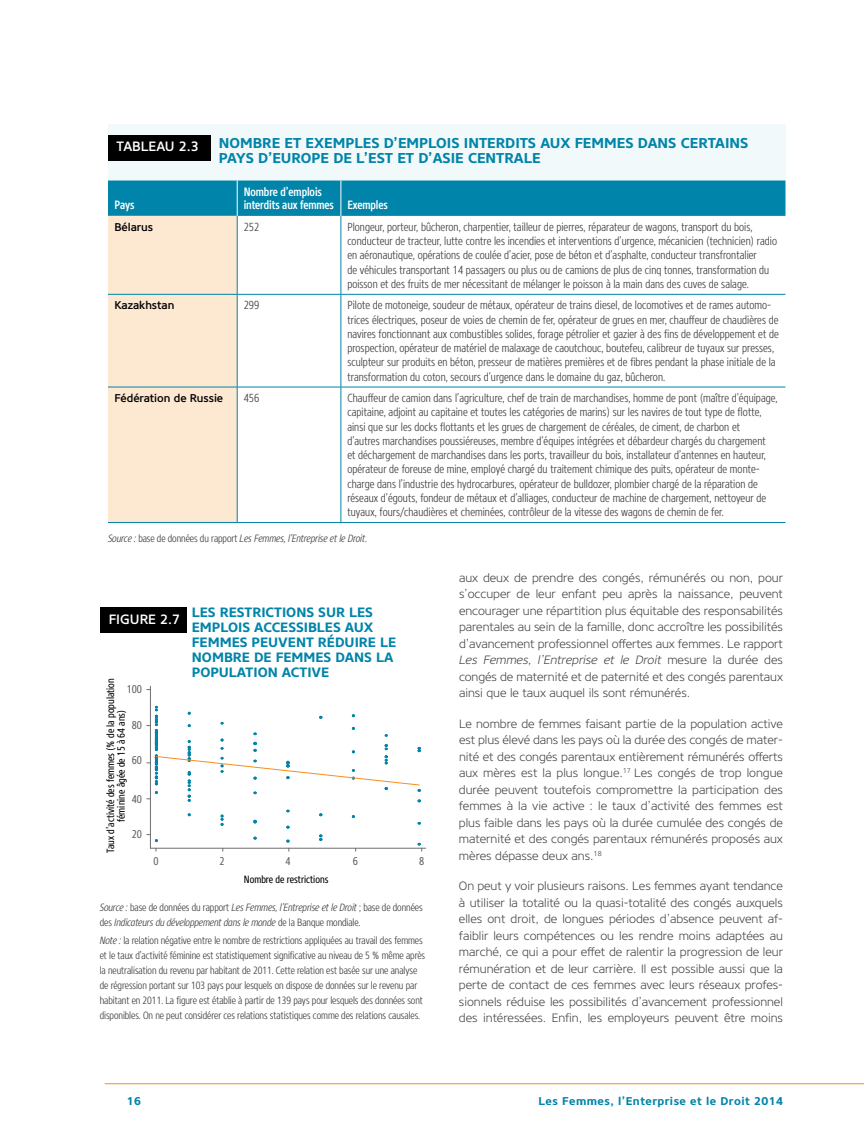
<style>
.page{position:relative;width:864px;height:1134px;background:#fff}
.page>*{position:absolute;margin:0;border:0;box-sizing:border-box;transform-origin:0 0}
.t1{font:700 14.25px/15px "Core Sans N65";color:#0084a9}
.t2{font:700 13.5px/15px "Core Sans N65";color:#0084a9}
.t3{font:500 13.5px "Core Sans N55";color:#fff}
.t4{font:300 12px/16.5px "Core Sans N35";letter-spacing:-.005em;color:#414042;text-align:justify}
.t5{font:500 12px/13.5px "Core Sans N57 Cn";letter-spacing:-.005em;color:#fff}
.t6{font:300 11.7px/14.2px "Core Sans N37 Cn";letter-spacing:.005em;color:#414042}
.t7{font:700 11.25px "Core Sans N65";letter-spacing:.04em;color:#0084a9}
.t8{font:500 11.25px "Core Sans N55";letter-spacing:-.005em;color:#000}
.t9{font:11.25px "Core Sans N47 Cn";color:#636466}
.t10{font:300 10.5px/15px "Core Sans N37 Cn";letter-spacing:-.005em;color:#414042}
.t11{font:italic 300 10.5px/15px "Core Sans N37 Cn";letter-spacing:-.005em;color:#414042}
.t12{font:10.5px/10.5px "Core Sans N47 Cn";color:#000;text-align:center}
.s1{font-style:normal}
.s2{font-style:italic}
</style>
<div class="page">
<hr style="left:105px;top:1083px;width:759px;height:1px;background:#f78e1e">
<div style="left:100px;top:607px;width:87px;height:26px;background:#000"></div>
<hr style="left:150px;top:686px;width:1px;height:162px;background:#6d6e71">
<hr style="left:150px;top:848px;width:276px;height:1px;background:#6d6e71">
<svg style="left:147px;top:834px;width:11px;height:8px"></svg>
<svg style="left:286px;top:826px;width:4px;height:3px"></svg>
<svg style="left:319px;top:834px;width:3px;height:7px"></svg>
<svg style="left:418px;top:843px;width:4px;height:8px"></svg>
<svg style="left:221px;top:815px;width:3px;height:11px"></svg>
<svg style="left:286px;top:840px;width:4px;height:11px"></svg>
<svg style="left:253px;top:820px;width:4px;height:3px"></svg>
<svg style="left:147px;top:706px;width:274px;height:96px"></svg>
<div style="left:108px;top:124px;width:677px;height:57px;background:#f2f9fb"></div>
<div style="left:108px;top:181px;width:677px;height:35px;background:#0084a9"></div>
<div style="left:108px;top:216px;width:129px;height:306px;background:#fde8d2"></div>
<svg style="left:238px;top:295px;width:547px;height:92px"></svg>
<hr style="left:108px;top:387px;width:129px;height:1px;background:#0084a9">
<hr style="left:108px;top:522px;width:129px;height:1px;background:#0084a9">
<hr style="left:108px;top:294px;width:129px;height:1px;background:#0084a9">
<hr style="left:237px;top:216px;width:1px;height:78px;background:#0084a9">
<hr style="left:237px;top:294px;width:104px;height:1px;background:#0084a9">
<hr style="left:237px;top:295px;width:1px;height:92px;background:#0084a9">
<hr style="left:341px;top:294px;width:444px;height:1px;background:#0084a9">
<hr style="left:237px;top:387px;width:104px;height:1px;background:#0084a9">
<hr style="left:237px;top:387px;width:1px;height:135px;background:#0084a9">
<hr style="left:341px;top:387px;width:444px;height:1px;background:#0084a9">
<hr style="left:237px;top:522px;width:104px;height:1px;background:#0084a9">
<hr style="left:341px;top:522px;width:444px;height:1px;background:#0084a9">
<hr style="left:341px;top:216px;width:1px;height:78px;background:#0084a9">
<hr style="left:341px;top:295px;width:1px;height:92px;background:#0084a9">
<hr style="left:341px;top:387px;width:1px;height:135px;background:#0084a9">
<hr style="left:237px;top:181px;width:1px;height:35px;background:#fff">
<hr style="left:341px;top:181px;width:1px;height:35px;background:#fff">
<div style="left:108px;top:135px;width:103px;height:25px;background:#000"></div>
<p class="t3" style="left:117px;top:137px;width:84px">TABLEAU 2.3</p>
<p class="t1" style="left:219px;top:135px;width:531px">NOMBRE ET EXEMPLES D’EMPLOIS INTERDITS AUX FEMMES DANS CERTAINS<br>PAYS D’EUROPE DE L’EST ET D’ASIE CENTRALE</p>
<p class="t5" style="left:114px;top:199px;width:21px">Pays</p>
<p class="t5" style="left:244px;top:185px;width:146px">Nombre d’emplois<br>interdits aux femmes Exemples</p>
<p class="t8" style="left:114px;top:219px;width:40px">Bélarus</p>
<p class="t6" style="left:244px;top:220px;width:17px">252</p>
<p class="t6" style="left:347px;top:220px;width:431px">Plongeur, porteur, bûcheron, charpentier, tailleur de pierres, réparateur de wagons, transport du bois, conducteur de tracteur, lutte contre les incendies et interventions d’urgence, mécanicien (technicien) radio en aéronautique, opérations de coulée d’acier, pose de béton et d’asphalte, conducteur transfrontalier<br>de véhicules transportant 14 passagers ou plus ou de camions de plus de cinq tonnes, transformation du poisson et des fruits de mer nécessitant de mélanger le poisson à la main dans des cuves de salage.</p>
<p class="t8" style="left:114px;top:298px;width:61px">Kazakhstan</p>
<p class="t6" style="left:244px;top:298px;width:17px">299</p>
<p class="t6" style="left:347px;top:298px;width:433px">Pilote de motoneige, soudeur de métaux, opérateur de trains diesel, de locomotives et de rames automo&shy;trices électriques, poseur de voies de chemin de fer, opérateur de grues en mer, chauffeur de chaudières de navires fonctionnant aux combustibles solides, forage pétrolier et gazier à des fins de développement et de prospection, opérateur de matériel de malaxage de caoutchouc, boutefeu, calibreur de tuyaux sur presses, sculpteur sur produits en béton, presseur de matières premières et de fibres pendant la phase initiale de la transformation du coton, secours d’urgence dans le domaine du gaz, bûcheron.</p>
<p class="t8" style="left:114px;top:390px;width:110px">Fédération de Russie</p>
<p class="t6" style="left:244px;top:391px;width:17px">456</p>
<p class="t6" style="left:347px;top:391px;width:432px">Chauffeur de camion dans l’agriculture, chef de train de marchandises, homme de pont (maître d’équipage, capitaine, adjoint au capitaine et toutes les catégories de marins) sur les navires de tout type de flotte, ainsi que sur les docks flottants et les grues de chargement de céréales, de ciment, de charbon et<br>d’autres marchandises poussiéreuses, membre d’équipes intégrées et débardeur chargés du chargement<br>et déchargement de marchandises dans les ports, travailleur du bois, installateur d’antennes en hauteur, opérateur de foreuse de mine, employé chargé du traitement chimique des puits, opérateur de monte&shy;charge dans l’industrie des hydrocarbures, opérateur de bulldozer, plombier chargé de la réparation de réseaux d’égouts, fondeur de métaux et d’alliages, conducteur de machine de chargement, nettoyeur de tuyaux, fours/chaudières et cheminées, contrôleur de la vitesse des wagons de chemin de fer.</p>
<p class="t11" style="left:108px;top:531px;width:261px">Source : <span class="s1">base de données du rapport</span> Les Femmes, l’Entreprise et le Droit<span class="s1">.</span></p>
<p class="t3" style="left:109px;top:611px;width:73px">Figure 2.7</p>
<p class="t2" style="left:192px;top:605px;width:206px">LES RESTRICTIONS SUR LES<br>EMPLOIS ACCESSIBLES AUX<br>FEMMES PEUVENT RÉDUIRE LE<br>NOMBRE DE FEMMES DANS LA<br>POPULATION ACTIVE</p>
<p class="t12" style="left:105px;top:853px;width:176px;rotate:-90deg">Taux d’activité des femmes (% de la population féminine âgée de 15 à 64 ans)</p>
<p class="t9" style="left:127px;top:682px;width:17px">100</p>
<p class="t9" style="left:132px;top:718px;width:12px">80</p>
<p class="t9" style="left:132px;top:753px;width:12px">60</p>
<p class="t9" style="left:132px;top:792px;width:12px">40</p>
<p class="t9" style="left:132px;top:826px;width:12px">20</p>
<p class="t9" style="left:153px;top:853px;width:7px">0</p>
<p class="t9" style="left:219px;top:853px;width:7px">2</p>
<p class="t9" style="left:353px;top:853px;width:7px">6</p>
<p class="t12" style="left:244px;top:874px;width:86px">Nombre de restrictions</p>
<p class="t9" style="left:285px;top:853px;width:7px">4</p>
<p class="t9" style="left:419px;top:853px;width:7px">8</p>
<p class="t11" style="left:100px;top:899px;width:324px">Source : <span class="s1">base de données du rapport</span> Les Femmes, l’Entreprise et le Droit <span class="s1">; base de données des</span> Indicateurs du développement dans le monde <span class="s1">de la Banque mondiale.</span></p>
<p class="t10" style="left:100px;top:933px;width:327px"><span class="s2">Note :</span> la relation négative entre le nombre de restrictions appliquées au travail des femmes et le taux d’activité féminine est statistiquement significative au niveau de 5 % même après la neutralisation du revenu par habitant de 2011. Cette relation est basée sur une analyse de régression portant sur 103 pays pour lesquels on dispose de données sur le revenu par habitant en 2011. La figure est établie à partir de 139 pays pour lesquels des données sont disponibles. On ne peut considérer ces relations statistiques comme des relations causales.</p>
<p class="t4" style="left:459px;top:569px;width:326px">aux deux de prendre des congés, rémunérés ou non, pour s’occuper de leur enfant peu après la naissance, peuvent encourager une répartition plus équitable des responsabilités parentales au sein de la famille, donc accroître les possibilités d’avancement professionnel offertes aux femmes. Le rapport <span class="s2">Les Femmes, l’Entreprise et le Droit</span> mesure la durée des congés de maternité et de paternité et des congés parentaux ainsi que le taux auquel ils sont rémunérés.</p>
<p class="t4" style="left:459px;top:715px;width:326px">Le nombre de femmes faisant partie de la population active est plus élevé dans les pays où la durée des congés de mater&shy;nité et des congés parentaux entièrement rémunérés offerts aux mères est la plus longue.<sup>17</sup> Les congés de trop longue durée peuvent toutefois compromettre la participation des femmes à la vie active : le taux d’activité des femmes est plus faible dans les pays où la durée cumulée des congés de maternité et des congés parentaux rémunérés proposés aux mères dépasse deux ans.<sup>18</sup></p>
<p class="t4" style="left:459px;top:878px;width:326px">On peut y voir plusieurs raisons. Les femmes ayant tendance à utiliser la totalité ou la quasi-totalité des congés auxquels elles ont droit, de longues périodes d’absence peuvent af&shy;faiblir leurs compétences ou les rendre moins adaptées au marché, ce qui a pour effet de ralentir la progression de leur rémunération et de leur carrière. Il est possible aussi que la perte de contact de ces femmes avec leurs réseaux profes&shy;sionnels réduise les possibilités d’avancement professionnel des intéressées. Enfin, les employeurs peuvent être moins</p>
<p class="t7" style="left:127px;top:1093px;width:16px">16</p>
<p class="t7" style="left:539px;top:1093px;width:246px">Les Femmes, l’Enterprise et le Droit 2014</p>
</div>
